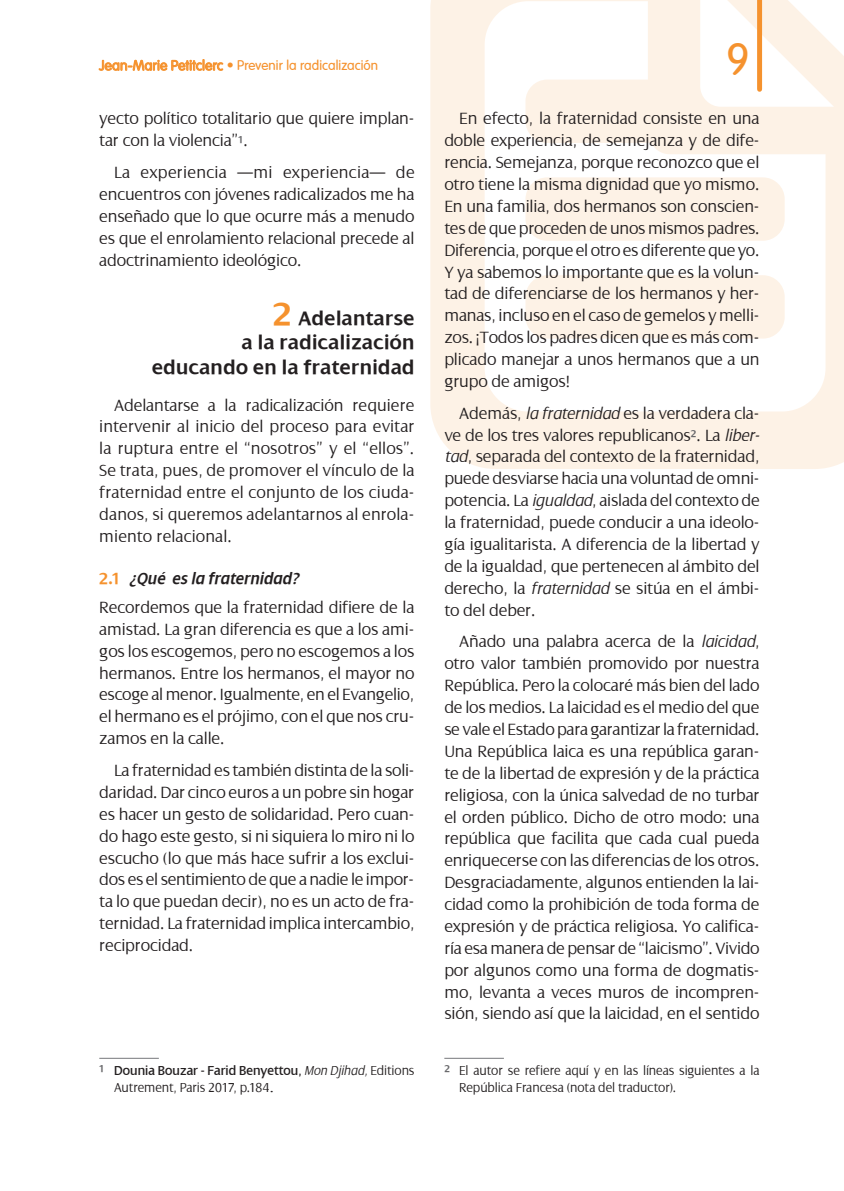
<style>
.page{position:relative;width:844px;height:1191px;background:#fff}
.page>*{position:absolute;margin:0;border:0;box-sizing:border-box;transform-origin:0 0}
.t1{font:300 45.5px "Vag";color:#f5922e}
.t2{font:600 21px/24.5px "Dialog";letter-spacing:.02em;color:#231f20;text-align:right}
.t3{font:300 17.5px/21.9px "Dialog";letter-spacing:-.01em;color:#231f20;text-align:justify}
.t4{font:300 14px/16.6px "Dialog";letter-spacing:-.01em;color:#231f20;scale:.95 1}
.t5{font:300 14px "Vag";letter-spacing:.005em;color:#f5922e}
.s1{font-family:"VAG Rounded Std"}
.s2{font-weight:700;font-size:35px;color:#f5922e}
.s3{font-weight:700;color:#f5922e}
.s4{font-weight:600;font-style:italic}
.s5{font-weight:400}
.s6{font-style:italic}
.s7{font-family:"Times New Roman";font-weight:400;font-size:18.38px}
</style>
<div class="page">
<svg style="left:430px;top:0;width:413px;height:469px"></svg>
<div style="left:525px;top:275px;width:259px;height:63px;background:#fdf2e6;border-radius:22px"></div>
<div style="left:525px;top:177px;width:259px;height:64px;background:#fdf2e6;border-radius:22px"></div>
<hr style="left:99px;top:1057px;width:60px;height:1px;background:#76787b">
<hr style="left:444px;top:1057px;width:60px;height:1px;background:#76787b">
<svg style="left:756px;top:0;width:5px;height:89px"></svg>
<svg style="left:99px;top:59px;width:124px;height:12px"></svg>
<p class="t5" style="left:99px;top:58px;width:280px"><span class="s1">Jean-Marie Petitclerc •</span> Prevenir la radicalización</p>
<p class="t3" style="left:99px;top:108px;width:316px">yecto político totalitario que quiere implan&shy;tar con la violencia”<sup>1</sup>.</p>
<p class="t3" style="left:99px;top:161px;width:317px;text-indent:15px">La experiencia —mi experiencia— de encuentros con jóvenes radicalizados me ha enseñado que lo que ocurre más a menudo es que el enrolamiento relacional precede al adoctrinamiento ideológico.</p>
<p class="t2" style="left:152px;top:306px;width:264px"><span class="s2">2</span> Adelantarse<br>a la radicalización educando en la fraternidad</p>
<p class="t3" style="left:99px;top:394px;width:317px;text-indent:15px">Adelantarse a la radicalización requiere intervenir al inicio del proceso para evitar la ruptura entre el “nosotros” y el “ellos”.<br>Se trata, pues, de promover el vínculo de la fraternidad entre el conjunto de los ciuda&shy;danos, si queremos adelantarnos al enrola&shy;miento relacional.</p>
<p class="t3" style="left:99px;top:563px;width:317px;line-height:29.4px"><span class="s3">2.1</span> <span class="s4">¿Qué es la fraternidad?<br></span>Recordemos que la fraternidad difiere de la</p>
<p class="t3" style="left:99px;top:618px;width:317px">amistad. La gran diferencia es que a los ami&shy;gos los escogemos, pero no escogemos a los hermanos. Entre los hermanos, el mayor no escoge al menor. Igualmente, en el Evangelio, el hermano es el prójimo, con el que nos cru&shy;zamos en la calle.</p>
<p class="t3" style="left:99px;top:759px;width:317px;text-indent:15px">La fraternidad es también distinta de la soli&shy;daridad. Dar cinco euros a un pobre sin hogar es hacer un gesto de solidaridad. Pero cuan&shy;do hago este gesto, si ni siquiera lo miro ni lo escucho (lo que más hace sufrir a los exclui&shy;dos es el sentimiento de que a nadie le impor&shy;ta lo que puedan decir), no es un acto de fra&shy;ternidad. La fraternidad implica intercambio, reciprocidad.</p>
<p class="t4" style="left:114px;top:1062px;width:317px;text-indent:-15px"><sup>1</sup> <span class="s5">Dounia Bouzar - Farid Benyettou,</span> <span class="s6">Mon Djihad,</span> Editions<br>Autrement, Paris 2017, p.184<span class="s7">.</span></p>
<h1 class="t1" style="left:726px;top:34px;width:25px">9</h1>
<p class="t3" style="left:444px;top:108px;width:317px;text-indent:15px">En efecto, la fraternidad consiste en una doble experiencia, de semejanza y de dife&shy;rencia. Semejanza, porque reconozco que el otro tiene la misma dignidad que yo mismo.<br>En una familia, dos hermanos son conscien&shy;tes de que proceden de unos mismos padres.<br>Diferencia, porque el otro es diferente que yo.<br>Y ya sabemos lo importante que es la volun&shy;tad de diferenciarse de los hermanos y her&shy;manas, incluso en el caso de gemelos y melli&shy;zos. ¡Todos los padres dicen que es más com&shy;plicado manejar a unos hermanos que a un grupo de amigos!</p>
<p class="t3" style="left:444px;top:402px;width:317px;text-indent:15px">Además, <span class="s6">la fraternidad</span> es la verdadera cla&shy;ve de los tres valores republicanos<sup>2</sup>. La <span class="s6">liber&shy;tad</span>, separada del contexto de la fraternidad, puede desviarse hacia una voluntad de omni&shy;potencia. La <span class="s6">igualdad</span>, aislada del contexto de la fraternidad, puede conducir a una ideolo&shy;gía igualitarista. A diferencia de la libertad y de la igualdad, que pertenecen al ámbito del derecho, la <span class="s6">fraternidad</span> se sitúa en el ámbi&shy;to del deber.</p>
<p class="t3" style="left:444px;top:631px;width:317px;text-indent:15px">Añado una palabra acerca de la <span class="s6">laicidad</span>, otro valor también promovido por nuestra República. Pero la colocaré más bien del lado de los medios. La laicidad es el medio del que se vale el Estado para garantizar la fraternidad.<br>Una República laica es una república garan&shy;te de la libertad de expresión y de la práctica religiosa, con la única salvedad de no turbar el orden público. Dicho de otro modo: una república que facilita que cada cual pueda enriquecerse con las diferencias de los otros.<br>Desgraciadamente, algunos entienden la lai&shy;cidad como la prohibición de toda forma de expresión y de práctica religiosa. Yo califica&shy;ría esa manera de pensar de “laicismo”. Vivido por algunos como una forma de dogmatis&shy;mo, levanta a veces muros de incompren&shy;sión, siendo así que la laicidad, en el sentido</p>
<p class="t4" style="left:459px;top:1062px;width:317px;text-indent:-15px"><sup>2</sup> El autor se refiere aquí y en las líneas siguientes a la<br>República Francesa (nota del traductor).</p>
</div>
